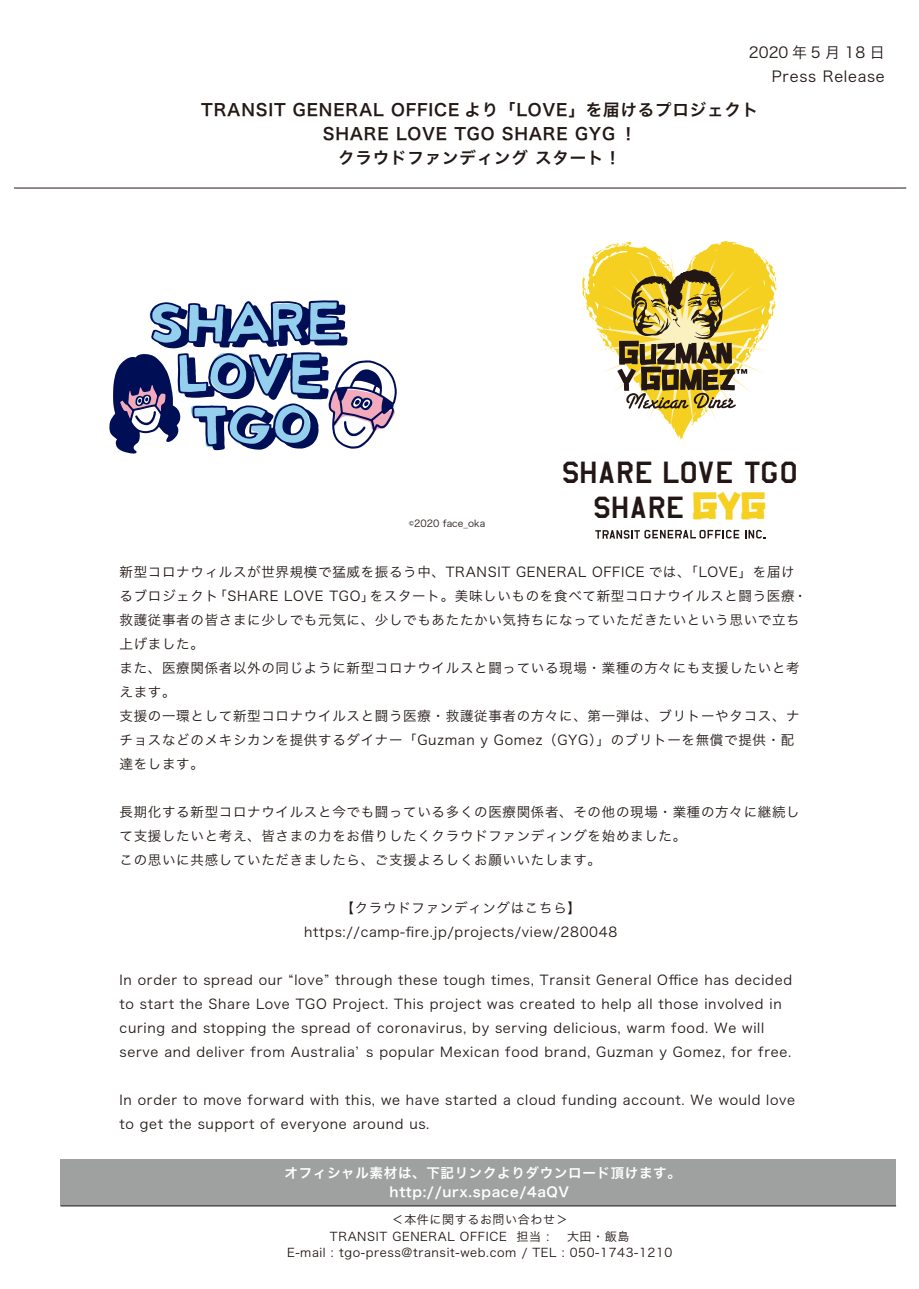
<style>
.page{position:relative;width:919px;height:1289px;background:#fff}
.page>*{position:absolute;margin:0;border:0;box-sizing:border-box;transform-origin:0 0}
.t1{font:36px/34.5px "Amarillo USAF";letter-spacing:.01em;color:#221714;text-align:center}
.t2{font:16.5px/24px "Hira Kaku Pro W6";letter-spacing:.05em;color:#221815;text-align:center}
.t3{font:15px "Hira Kaku Pro W3";letter-spacing:.05em;color:#221815}
.t4{font:15px "Hira Kaku Pro W3";letter-spacing:.25em;color:#221815}
.t5{font:13.5px/24px "Hira Kaku Pro W3";letter-spacing:.05em;color:#221815}
.t6{font:13.5px/19.5px "Hira Kaku Pro W6";letter-spacing:.05em;color:#fff;text-align:center}
.t7{font:12px/16.5px "Hira Kaku Pro W3";letter-spacing:.05em;color:#221815;text-align:center}
.t8{font:9.6px "Hira Kaku Pro W3";color:#221815}
.s1{font-family:"Guzman Bold Caps";font-size:32.85px;color:#f5d021}
</style>
<div class="page">
<div style="left:61px;top:1159px;width:835px;height:46px;background:#9fa0a0"></div>
<hr style="left:14px;top:188px;width:892px;height:1px;background:#221815">
<hr style="left:61px;top:1205px;width:835px;height:1px;background:#221815">
<svg style="left:109px;top:300px;width:288px;height:153px"></svg>
<svg style="left:745px;top:530px;width:20px;height:8px"></svg>
<svg style="left:595px;top:530px;width:144px;height:8px"></svg>
<svg style="left:582px;top:241px;width:194px;height:199px"></svg>
<p class="t4" style="left:749px;top:39px;width:137px">2020年5月18日</p>
<p class="t2" style="left:201px;top:97px;width:558px">TRANSIT GENERAL OFFICE より「LOVE」を届けるプロジェクト<br>SHARE LOVE TGO SHARE GYG ！<br>クラウドファンディング スタート！</p>
<p class="t3" style="left:771px;top:63px;width:114px">Press Release</p>
<p class="t8" style="left:409px;top:515px;width:78px">©2020 face_oka</p>
<h1 class="t1" style="left:561px;top:454px;width:237px">SHARE LOVE TGO<br>SHARE <span class="s1">GYG</span></h1>
<p class="t5" style="left:120px;top:558px;width:689px">新型コロナウィルスが世界規模で猛威を振るう中、TRANSIT GENERAL OFFICE では、「LOVE」を届けるブロジェクト「SHARE LOVE TGO」をスタート。美味しいものを食べて新型コロナウイルスと闘う医療・救護従事者の皆さまに少しでも元気に、少しでもあたたかい気持ちになっていただきたいという思いで立ち上げました。<br>また、医療関係者以外の同じように新型コロナウイルスと闘っている現場・業種の方々にも支援したいと考えます。<br>支援の一環として新型コロナウイルスと闘う医療・救護従事者の方々に、第一弾は、ブリトーやタコス、ナチョスなどのメキシカンを提供するダイナー「Guzman y Gomez（GYG）」のブリトーを無償で提供・配達をします。</p>
<p class="t5" style="left:120px;top:798px;width:681px">長期化する新型コロナウイルスと今でも闘っている多くの医療関係者、その他の現場・業種の方々に継続して支援したいと考え、皆さまの力をお借りしたくクラウドファンディングを始めました。<br>この思いに共感していただきましたら、ご支援よろしくお願いいたします。</p>
<p class="t5" style="left:304px;top:894px;width:314px;text-align:center">【クラウドファンディングはこちら】https://camp-fire.jp/projects/view/280048</p>
<p class="t5" style="left:120px;top:966px;width:674px">In order to spread our “love” through these tough times, Transit General Office has decided to start the Share Love TGO Project. This project was created to help all those involved in curing and stopping the spread of coronavirus, by serving delicious, warm food. We will serve and deliver from Australiaʼ s popular Mexican food brand, Guzman y Gomez, for free.</p>
<p class="t5" style="left:120px;top:1086px;width:677px">In order to move forward with this, we have started a cloud funding account. We would love to get the support of everyone around us.</p>
<p class="t6" style="left:284px;top:1162px;width:398px">オフィシャル素材は、下記リンクよりダウンロード頂けます。http://urx.space/4aQV</p>
<p class="t7" style="left:287px;top:1210px;width:387px">＜本件に関するお問い合わせ＞<br>TRANSIT GENERAL OFFICE 担当 : 　大田・飯島<br>E-mail : tgo-press@transit-web.com / TEL : 050-1743-1210</p>
</div>
